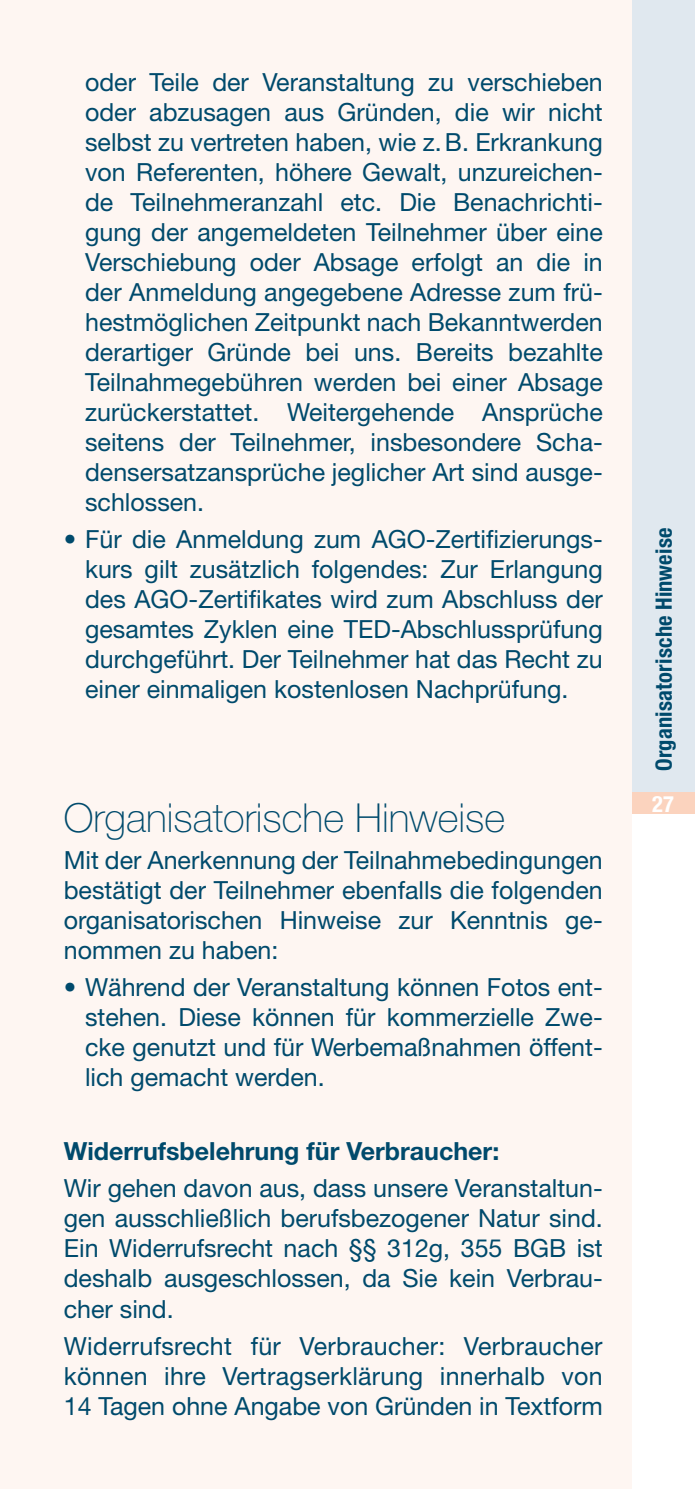
<style>
.page{position:relative;width:695px;height:1489px;background:#fff}
.page>*{position:absolute;margin:0;border:0;box-sizing:border-box;transform-origin:0 0}
.t1{font:100 40px "Helvetica Neue LT";color:#004a6c}
.t2{font:25px/30px "Helvetica Neue LT";color:#004a6c;text-align:justify}
.t3{font:700 25px "Helvetica Neue LT";color:#004a6c}
.t4{font:700 condensed 22.5px "Helvetica Neue LT";letter-spacing:.01em;color:#004a6c}
.t5{font:700 condensed 22.5px "Helvetica Neue LT";color:#fff}
</style>
<div class="page">
<div style="left:631px;top:0;width:63px;height:805px;background:#e0e8ef"></div>
<div style="left:631px;top:792px;width:63px;height:21px;background:#fbd3be"></div>
<div style="left:0;top:0;width:631px;height:1488px;background:#fef6f2"></div>
<p class="t2" style="left:85px;top:66px;width:519px">oder Teile der Veranstaltung zu verschieben oder abzusagen aus Gründen, die wir nicht selbst zu vertreten haben, wie z.B. Erkrankung von Referenten, höhere Gewalt, unzureichen&shy;de Teilnehmeranzahl etc. Die Benachrichti&shy;gung der angemeldeten Teilnehmer über eine Verschiebung oder Absage erfolgt an die in der Anmeldung angegebene Adresse zum frü&shy;hestmöglichen Zeitpunkt nach Bekanntwerden derartiger Gründe bei uns. Bereits bezahlte Teilnahmegebühren werden bei einer Absage zurückerstattet. Weitergehende Ansprüche seitens der Teilnehmer, insbesondere Scha&shy;densersatzansprüche jeglicher Art sind ausge&shy;schlossen.</p>
<p class="t2" style="left:85px;top:523px;width:519px;text-indent:-21px">• Für die Anmeldung zum AGO-Zertifizierungs&shy;kurs gilt zusätzlich folgendes: Zur Erlangung des AGO-Zertifikates wird zum Abschluss der gesamtes Zyklen eine TED-Abschlussprüfung durchgeführt. Der Teilnehmer hat das Recht zu einer einmaligen kostenlosen Nachprüfung.</p>
<h1 class="t1" style="left:64px;top:794px;width:443px">Organisatorische Hinweise</h1>
<p class="t2" style="left:64px;top:844px;width:540px">Mit der Anerkennung der Teilnahmebedingungen bestätigt der Teilnehmer ebenfalls die folgenden organisatorischen Hinweise zur Kenntnis ge&shy;nommen zu haben:</p>
<p class="t2" style="left:85px;top:971px;width:519px;text-indent:-21px">• Während der Veranstaltung können Fotos ent&shy;stehen. Diese können für kommerzielle Zwe&shy;cke genutzt und für Werbemaßnahmen öffent&shy;lich gemacht werden.</p>
<p class="t3" style="left:64px;top:1135px;width:437px">Widerrufsbelehrung für Verbraucher:</p>
<p class="t2" style="left:64px;top:1173px;width:540px">Wir gehen davon aus, dass unsere Veranstaltun&shy;gen ausschließlich berufsbezogener Natur sind.<br>Ein Widerrufsrecht nach §§ 312g, 355 BGB ist deshalb ausgeschlossen, da Sie kein Verbrau&shy;cher sind.</p>
<p class="t2" style="left:64px;top:1330px;width:540px">Widerrufsrecht für Verbraucher: Verbraucher können ihre Vertragserklärung innerhalb von 14 Tagen ohne Angabe von Gründen in Textform</p>
<p class="t4" style="left:650px;top:771px;width:245px;rotate:-90deg">Organisatorische Hinweise</p>
<p class="t5" style="left:652px;top:790px;width:24px">27</p>
</div>
